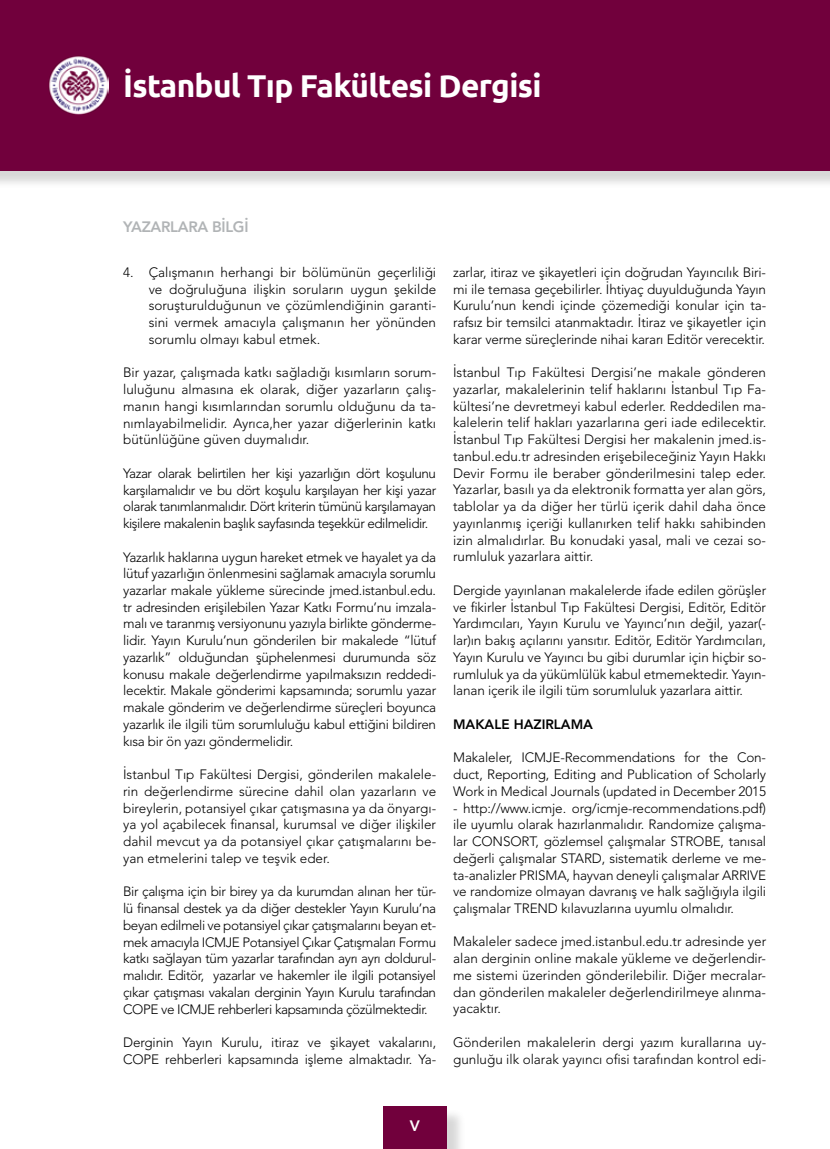
<style>
.page{position:relative;width:830px;height:1149px;background:#fff}
.page>*{position:absolute;margin:0;border:0;box-sizing:border-box;transform-origin:0 0}
.t1{font:700 31.5px "Ubuntu";letter-spacing:-.02em;color:#fff}
.t2{font:800 15px "Avenir LT Std";letter-spacing:-.02em;color:#b1b4b6}
.t3{font:800 15px "Avenir LT Std";color:#fff}
.t4{font:300 13.5px/16.8px "Avenir LT Std";letter-spacing:-.01em;color:#000;text-align:justify}
.t5{font:800 13.5px "Avenir LT Std";color:#000}
</style>
<div class="page">
<div style="left:385px;top:1108px;width:80px;height:40px;background:#000;opacity:.16"></div>
<div style="left:383px;top:1106px;width:63px;height:42px;background:#71003c"></div>
<div style="left:0;top:0;width:829px;height:189px;background:#000;opacity:.16"></div>
<div style="left:0;top:0;width:829px;height:170px;background:#71003c"></div>
<img style="left:49px;top:56px;width:59px;height:59px">
<h1 class="t1" style="left:123px;top:67px;width:420px">İstanbul Tıp Fakültesi Dergisi</h1>
<p class="t2" style="left:123px;top:218px;width:127px">YAZARLARA BİLGİ</p>
<p class="t4" style="left:149px;top:264px;width:289px;text-indent:-26px">4. Çalışmanın herhangi bir bölümünün geçerliliği ve doğruluğuna ilişkin soruların uygun şekilde soruşturulduğunun ve çözümlendiğinin garanti&shy;sini vermek amacıyla çalışmanın her yönünden sorumlu olmayı kabul etmek.</p>
<p class="t4" style="left:123px;top:364px;width:314px">Bir yazar, çalışmada katkı sağladığı kısımların sorum&shy;luluğunu almasına ek olarak, diğer yazarların çalış&shy;manın hangi kısımlarından sorumlu olduğunu da ta&shy;nımlayabilmelidir. Ayrıca,her yazar diğerlerinin katkı bütünlüğüne güven duymalıdır.</p>
<p class="t4" style="left:123px;top:464px;width:314px">Yazar olarak belirtilen her kişi yazarlığın dört koşulunu karşılamalıdır ve bu dört koşulu karşılayan her kişi yazar olarak tanımlanmalıdır. Dört kriterin tümünü karşılamayan kişilere makalenin başlık sayfasında teşekkür edilmelidir.</p>
<p class="t4" style="left:123px;top:548px;width:314px">Yazarlık haklarına uygun hareket etmek ve hayalet ya da lütuf yazarlığın önlenmesini sağlamak amacıyla sorumlu yazarlar makale yükleme sürecinde jmed.istanbul.edu. tr adresinden erişilebilen Yazar Katkı Formu’nu imzala&shy;malı ve taranmış versiyonunu yazıyla birlikte gönderme&shy;lidir. Yayın Kurulu’nun gönderilen bir makalede “lütuf yazarlık” olduğundan şüphelenmesi durumunda söz konusu makale değerlendirme yapılmaksızın reddedi&shy;lecektir. Makale gönderimi kapsamında; sorumlu yazar makale gönderim ve değerlendirme süreçleri boyunca yazarlık ile ilgili tüm sorumluluğu kabul ettiğini bildiren kısa bir ön yazı göndermelidir.</p>
<p class="t4" style="left:123px;top:765px;width:314px">İstanbul Tıp Fakültesi Dergisi, gönderilen makalele&shy;rin değerlendirme sürecine dahil olan yazarların ve bireylerin, potansiyel çıkar çatışmasına ya da önyargı&shy;ya yol açabilecek finansal, kurumsal ve diğer ilişkiler dahil mevcut ya da potansiyel çıkar çatışmalarını be&shy;yan etmelerini talep ve teşvik eder.</p>
<p class="t4" style="left:123px;top:882px;width:314px">Bir çalışma için bir birey ya da kurumdan alınan her tür&shy;lü finansal destek ya da diğer destekler Yayın Kurulu’na beyan edilmeli ve potansiyel çıkar çatışmalarını beyan et&shy;mek amacıyla ICMJE Potansiyel Çıkar Çatışmaları Formu katkı sağlayan tüm yazarlar tarafından ayrı ayrı doldurul&shy;malıdır. Editör, yazarlar ve hakemler ile ilgili potansiyel çıkar çatışması vakaları derginin Yayın Kurulu tarafından COPE ve ICMJE rehberleri kapsamında çözülmektedir.</p>
<p class="t4" style="left:123px;top:1033px;width:314px">Derginin Yayın Kurulu, itiraz ve şikayet vakalarını,<br>COPE rehberleri kapsamında işleme almaktadır. Ya-</p>
<p class="t4" style="left:453px;top:263px;width:314px">zarlar, itiraz ve şikayetleri için doğrudan Yayıncılık Biri&shy;mi ile temasa geçebilirler. İhtiyaç duyulduğunda Yayın Kurulu’nun kendi içinde çözemediği konular için ta&shy;rafsız bir temsilci atanmaktadır. İtiraz ve şikayetler için karar verme süreçlerinde nihai kararı Editör verecektir.</p>
<p class="t4" style="left:453px;top:364px;width:314px">İstanbul Tıp Fakültesi Dergisi’ne makale gönderen yazarlar, makalelerinin telif haklarını İstanbul Tıp Fa&shy;kültesi’ne devretmeyi kabul ederler. Reddedilen ma&shy;kalelerin telif hakları yazarlarına geri iade edilecektir.<br>İstanbul Tıp Fakültesi Dergisi her makalenin jmed.is&shy;tanbul.edu.tr adresinden erişebileceğiniz Yayın Hakkı Devir Formu ile beraber gönderilmesini talep eder.<br>Yazarlar, basılı ya da elektronik formatta yer alan görs, tablolar ya da diğer her türlü içerik dahil daha önce yayınlanmış içeriği kullanırken telif hakkı sahibinden izin almalıdırlar. Bu konudaki yasal, mali ve cezai so&shy;rumluluk yazarlara aittir.</p>
<p class="t4" style="left:453px;top:581px;width:314px">Dergide yayınlanan makalelerde ifade edilen görüşler ve fikirler İstanbul Tıp Fakültesi Dergisi, Editör, Editör Yardımcıları, Yayın Kurulu ve Yayıncı’nın değil, yazar(- lar)ın bakış açılarını yansıtır. Editör, Editör Yardımcıları, Yayın Kurulu ve Yayıncı bu gibi durumlar için hiçbir so&shy;rumluluk ya da yükümlülük kabul etmemektedir. Yayın&shy;lanan içerik ile ilgili tüm sorumluluk yazarlara aittir.</p>
<p class="t5" style="left:453px;top:715px;width:141px">MAKALE HAZIRLAMA</p>
<p class="t4" style="left:453px;top:749px;width:314px">Makaleler, ICMJE-Recommendations for the Con&shy;duct, Reporting, Editing and Publication of Scholarly Work in Medical Journals (updated in December 2015</p>
<p class="t4" style="left:453px;top:799px;width:314px">- http://www.icmje. org/icmje-recommendations.pdf) ile uyumlu olarak hazırlanmalıdır. Randomize çalışma&shy;lar CONSORT, gözlemsel çalışmalar STROBE, tanısal değerli çalışmalar STARD, sistematik derleme ve me&shy;ta-analizler PRISMA, hayvan deneyli çalışmalar ARRIVE ve randomize olmayan davranış ve halk sağlığıyla ilgili çalışmalar TREND kılavuzlarına uyumlu olmalıdır.</p>
<p class="t4" style="left:453px;top:933px;width:314px">Makaleler sadece jmed.istanbul.edu.tr adresinde yer alan derginin online makale yükleme ve değerlendir&shy;me sistemi üzerinden gönderilebilir. Diğer mecralar&shy;dan gönderilen makaleler değerlendirilmeye alınma&shy;yacaktır.</p>
<p class="t4" style="left:453px;top:1033px;width:314px">Gönderilen makalelerin dergi yazım kurallarına uy&shy;gunluğu ilk olarak yayıncı ofisi tarafından kontrol edi-</p>
<p class="t3" style="left:410px;top:1115px;width:12px">V</p>
</div>
